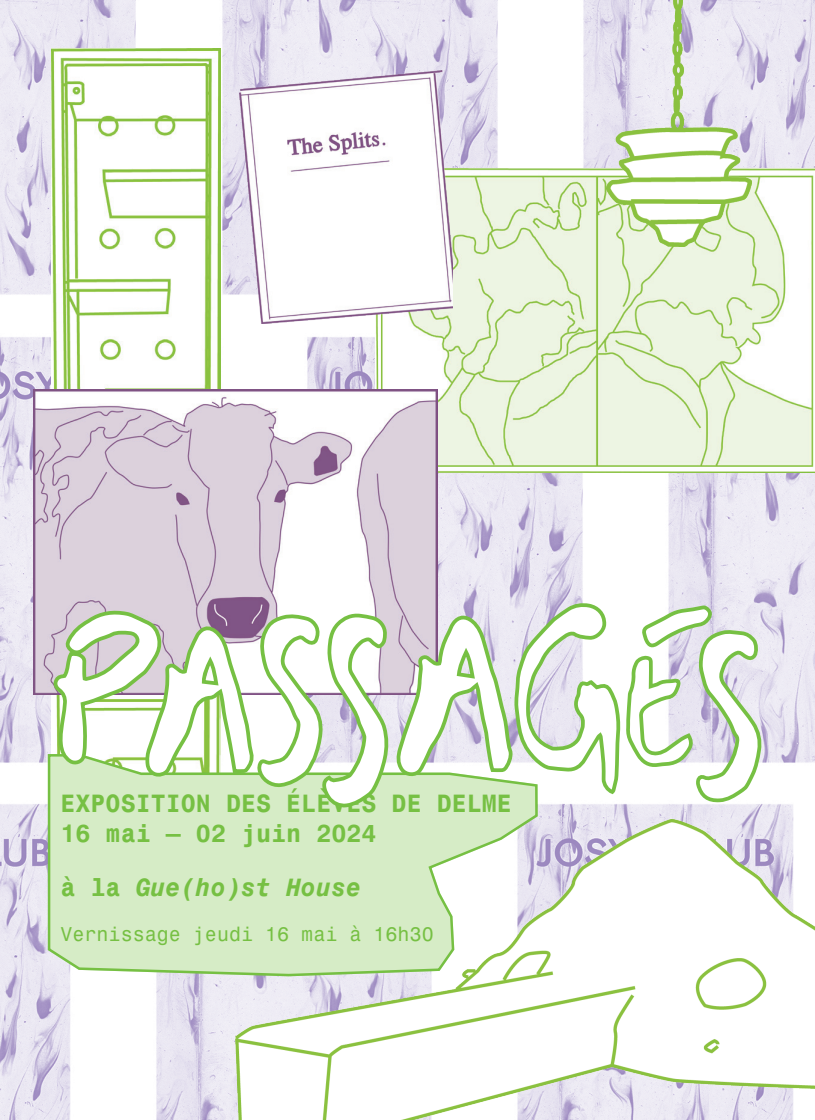
<style>
.page{position:relative;width:815px;height:1120px;background:#fff}
.page>*{position:absolute;margin:0;border:0;box-sizing:border-box;transform-origin:0 0}
.t1{font:700 25px/30px "Monospace 821 BT";color:#76c043}
.t2{font:italic 700 25px "Monospace 821 BT";color:#76c043}
.t3{font:20px "Monospace 821 BT";color:#76c043}
.s1{font-style:normal}
</style>
<div class="page">
<img style="left:0;top:0;width:815px;height:1120px">
<img style="left:236px;top:819px;width:579px;height:301px">
<img style="left:376px;top:168px;width:439px;height:305px">
<img style="left:51px;top:49px;width:169px;height:341px">
<img style="left:34px;top:390px;width:404px;height:305px">
<img style="left:239px;top:71px;width:214px;height:253px">
<img style="left:607px;top:0;width:144px;height:246px">
<svg style="left:47px;top:753px;width:492px;height:224px"></svg>
<svg style="left:51px;top:544px;width:713px;height:292px"></svg>
<p class="t1" style="left:61px;top:787px;width:453px">EXPOSITION DES ÉLÈVES DE DELME<br>16 mai – 02 juin 2024</p>
<p class="t2" style="left:61px;top:871px;width:303px"><span class="s1">à la</span> Gue(ho)st House</p>
<p class="t3" style="left:61px;top:921px;width:375px">Vernissage jeudi 16 mai à 16h30</p>
</div>
